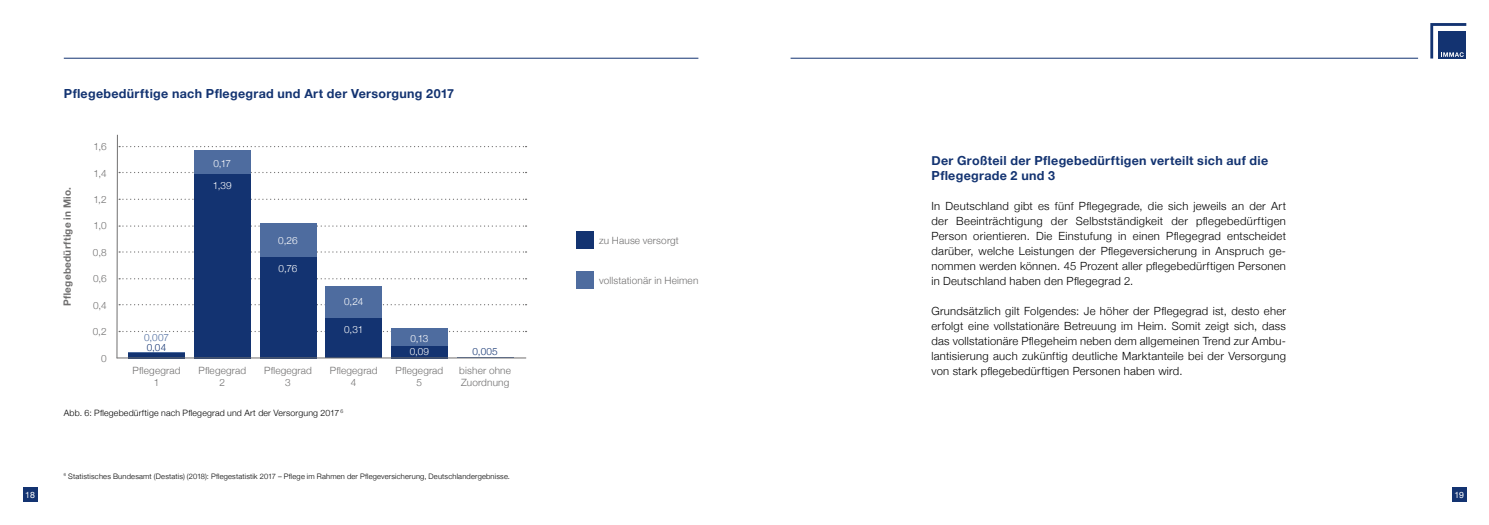
<style>
.page{position:relative;width:1489px;height:525px;background:#fff}
.page>*{position:absolute;margin:0;border:0;box-sizing:border-box;transform-origin:0 0}
.t1{font:700 12.5px/15px "Helvetica Neue";letter-spacing:.025em;color:#133371}
.t2{font:300 11.25px/15px "Helvetica Neue";letter-spacing:.02em;color:#000;text-align:justify}
.t3{font:300 10px/11.2px "Helvetica Neue";letter-spacing:.015em;color:#706f6f;text-align:center}
.t4{font:300 10px "Helvetica Neue";letter-spacing:-.03em;color:#fff}
.t5{font:700 10px "Helvetica Neue";letter-spacing:.025em;color:#706f6f}
.t6{font:300 10px "Helvetica Neue";color:#133371}
.t7{font:300 10px "Helvetica Neue";color:#4e6c9f}
.t8{font:300 8.75px "Helvetica Neue";letter-spacing:.02em;color:#000}
.t9{font:8.75px "Helvetica Neue";color:#fff}
.t10{font:300 7.5px "Helvetica Neue";letter-spacing:.025em;color:#000}
</style>
<div class="page">
<div style="left:1451px;top:487px;width:15px;height:14px;background:#133371"></div>
<hr style="left:790px;top:58px;width:627px;height:1px;background:#133371">
<svg style="left:1430px;top:23px;width:36px;height:35px"></svg>
<div style="left:23px;top:487px;width:14px;height:14px;background:#133371"></div>
<hr style="left:64px;top:58px;width:634px;height:1px;background:#133371">
<svg style="left:116px;top:134px;width:410px;height:225px"></svg>
<div style="left:194px;top:174px;width:57px;height:184px;background:#133371"></div>
<div style="left:194px;top:151px;width:57px;height:23px;background:#4e6c9f"></div>
<div style="left:260px;top:257px;width:56px;height:101px;background:#133371"></div>
<div style="left:260px;top:223px;width:56px;height:34px;background:#4e6c9f"></div>
<div style="left:325px;top:317px;width:57px;height:41px;background:#133371"></div>
<div style="left:325px;top:285px;width:57px;height:32px;background:#4e6c9f"></div>
<div style="left:391px;top:346px;width:57px;height:12px;background:#133371"></div>
<div style="left:391px;top:328px;width:57px;height:18px;background:#4e6c9f"></div>
<div style="left:128px;top:353px;width:57px;height:5px;background:#133371"></div>
<hr style="left:128px;top:352px;width:57px;height:1px;background:#4e6c9f">
<div style="left:575px;top:231px;width:18px;height:18px;background:#133371"></div>
<div style="left:575px;top:271px;width:18px;height:18px;background:#4e6c9f"></div>
<hr style="left:117px;top:357px;width:409px;height:1px;background:#706f6f">
<p class="t1" style="left:64px;top:86px;width:392px">Pflegebedürftige nach Pflegegrad und Art der Versorgung 2017</p>
<p class="t5" style="left:60px;top:306px;width:120px;rotate:-90deg">Pflegebedürftige in Mio.</p>
<p class="t3" style="left:93px;top:140px;width:15px">1,6</p>
<p class="t3" style="left:94px;top:166px;width:15px">1,4</p>
<p class="t3" style="left:93px;top:193px;width:15px">1,2</p>
<p class="t3" style="left:94px;top:219px;width:15px">1,0</p>
<p class="t3" style="left:93px;top:246px;width:15px">0,8</p>
<p class="t3" style="left:93px;top:272px;width:15px">0,6</p>
<p class="t3" style="left:93px;top:298px;width:15px">0,4</p>
<p class="t3" style="left:93px;top:325px;width:15px">0,2</p>
<p class="t3" style="left:101px;top:351px;width:7px">0</p>
<p class="t7" style="left:144px;top:329px;width:26px">0,007</p>
<p class="t6" style="left:147px;top:339px;width:21px">0,04</p>
<p class="t4" style="left:213px;top:155px;width:19px">0,17</p>
<p class="t4" style="left:213px;top:178px;width:20px">1,39</p>
<p class="t4" style="left:278px;top:232px;width:21px">0,26</p>
<p class="t4" style="left:279px;top:260px;width:20px">0,76</p>
<p class="t4" style="left:344px;top:293px;width:21px">0,24</p>
<p class="t4" style="left:344px;top:321px;width:21px">0,31</p>
<p class="t4" style="left:410px;top:330px;width:19px">0,13</p>
<p class="t4" style="left:409px;top:343px;width:21px">0,09</p>
<p class="t6" style="left:472px;top:343px;width:27px">0,005</p>
<p class="t3" style="left:133px;top:364px;width:49px">Pflegegrad<br>1</p>
<p class="t3" style="left:459px;top:364px;width:53px;text-align:left">bisher ohne<br>Zuordnung</p>
<p class="t3" style="left:198px;top:364px;width:49px">Pflegegrad<br>2</p>
<p class="t3" style="left:264px;top:364px;width:49px">Pflegegrad<br>3</p>
<p class="t3" style="left:330px;top:364px;width:49px">Pflegegrad<br>4</p>
<p class="t3" style="left:395px;top:364px;width:49px">Pflegegrad<br>5</p>
<p class="t8" style="left:64px;top:405px;width:281px">Abb. 6: Pflegebedürftige nach Pflegegrad und Art der Versorgung 2017 <sup>6</sup></p>
<p class="t10" style="left:64px;top:470px;width:448px"><sup>6</sup> Statistisches Bundesamt (Destatis) (2018): Pflegestatistik 2017 – Pflege im Rahmen der Pflegeversicherung, Deutschlandergebnisse.</p>
<p class="t3" style="left:599px;top:234px;width:81px">zu Hause versorgt</p>
<p class="t3" style="left:599px;top:274px;width:101px">vollstationär in Heimen</p>
<p class="t1" style="left:931px;top:153px;width:338px">Der Großteil der Pflegebedürftigen verteilt sich auf die<br>Pflegegrade 2 und 3</p>
<p class="t2" style="left:931px;top:197px;width:356px">In Deutschland gibt es fünf Pflegegrade, die sich jeweils an der Art der Beeinträchtigung der Selbstständigkeit der pflegebedürftigen Person orientieren. Die Einstufung in einen Pflegegrad entscheidet darüber, welche Leistungen der Pflegeversicherung in Anspruch ge&shy;nommen werden können. 45 Prozent aller pflegebedürftigen Personen in Deutschland haben den Pflegegrad 2.</p>
<p class="t2" style="left:931px;top:302px;width:356px">Grundsätzlich gilt Folgendes: Je höher der Pflegegrad ist, desto eher erfolgt eine vollstationäre Betreuung im Heim. Somit zeigt sich, dass das vollstationäre Pflegeheim neben dem allgemeinen Trend zur Ambu&shy;lantisierung auch zukünftig deutliche Marktanteile bei der Versorgung von stark pflegebedürftigen Personen haben wird.</p>
<p class="t9" style="left:25px;top:488px;width:11px">18</p>
<p class="t9" style="left:1454px;top:488px;width:11px">19</p>
</div>
